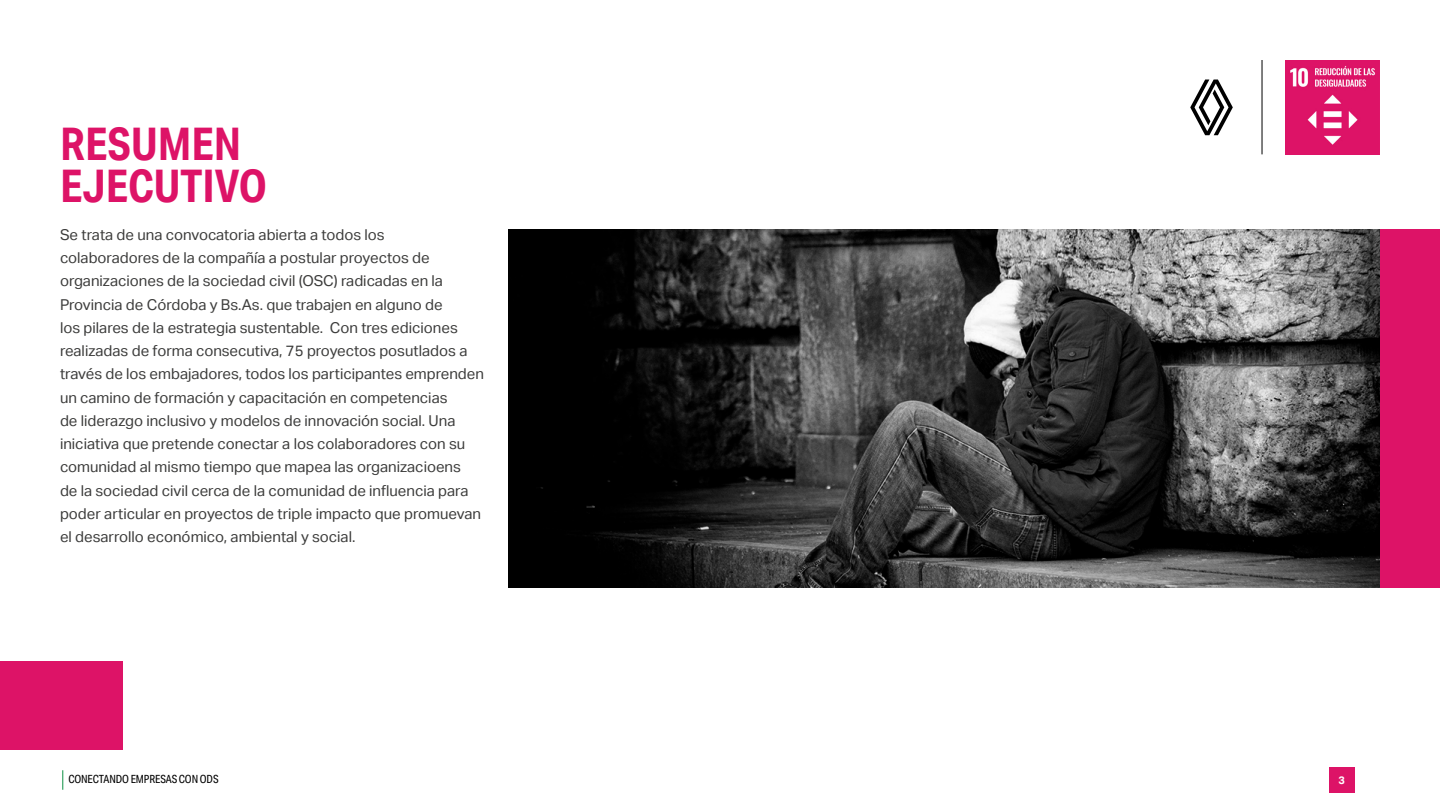
<style>
.page{position:relative;width:1440px;height:810px;background:#fff}
.page>*{position:absolute;margin:0;border:0;box-sizing:border-box;transform-origin:0 0}
.t1{font:700 45px/42.8px "Aktiv Grotesk Cd";color:#dd1367}
.t2{font:15px/23.2px "Aktiv Grotesk";color:#3c3c3b}
.t3{font:11.25px "Aktiv Grotesk Cd";letter-spacing:-.01em;color:#000}
.t4{font:700 10.88px "Aktiv Grotesk";color:#fff}
</style>
<div class="page">
<svg style="left:62px;top:770px;width:1px;height:20px"></svg>
<div style="left:1329px;top:767px;width:25px;height:26px;background:#dd1367"></div>
<img style="left:1285px;top:60px;width:95px;height:95px">
<hr style="left:1262px;top:60px;width:1px;height:94px;background:#000">
<svg style="left:1190px;top:80px;width:43px;height:55px"></svg>
<img style="left:508px;top:229px;width:872px;height:359px">
<div style="left:0;top:661px;width:123px;height:89px;background:#dd1367"></div>
<div style="left:1380px;top:229px;width:60px;height:359px;background:#dd1367"></div>
<h1 class="t1" style="left:60px;top:122px;width:209px">RESUMEN<br>EJECUTIVO</h1>
<p class="t2" style="left:60px;top:223px;width:426px">Se trata de una convocatoria abierta a todos los colaboradores de la compañía a postular proyectos de organizaciones de la sociedad civil (OSC) radicadas en la Provincia de Córdoba y Bs.As. que trabajen en alguno de<br>los pilares de la estrategia sustentable. Con tres ediciones realizadas de forma consecutiva, 75 proyectos posutlados a través de los embajadores, todos los participantes emprenden un camino de formación y capacitación en competencias<br>de liderazgo inclusivo y modelos de innovación social. Una iniciativa que pretende conectar a los colaboradores con su comunidad al mismo tiempo que mapea las organizacioens<br>de la sociedad civil cerca de la comunidad de influencia para poder articular en proyectos de triple impacto que promuevan el desarrollo económico, ambiental y social.</p>
<p class="t3" style="left:68px;top:773px;width:152px">CONECTANDO EMPRESAS CON ODS</p>
<p class="t4" style="left:1338px;top:774px;width:8px">3</p>
</div>
